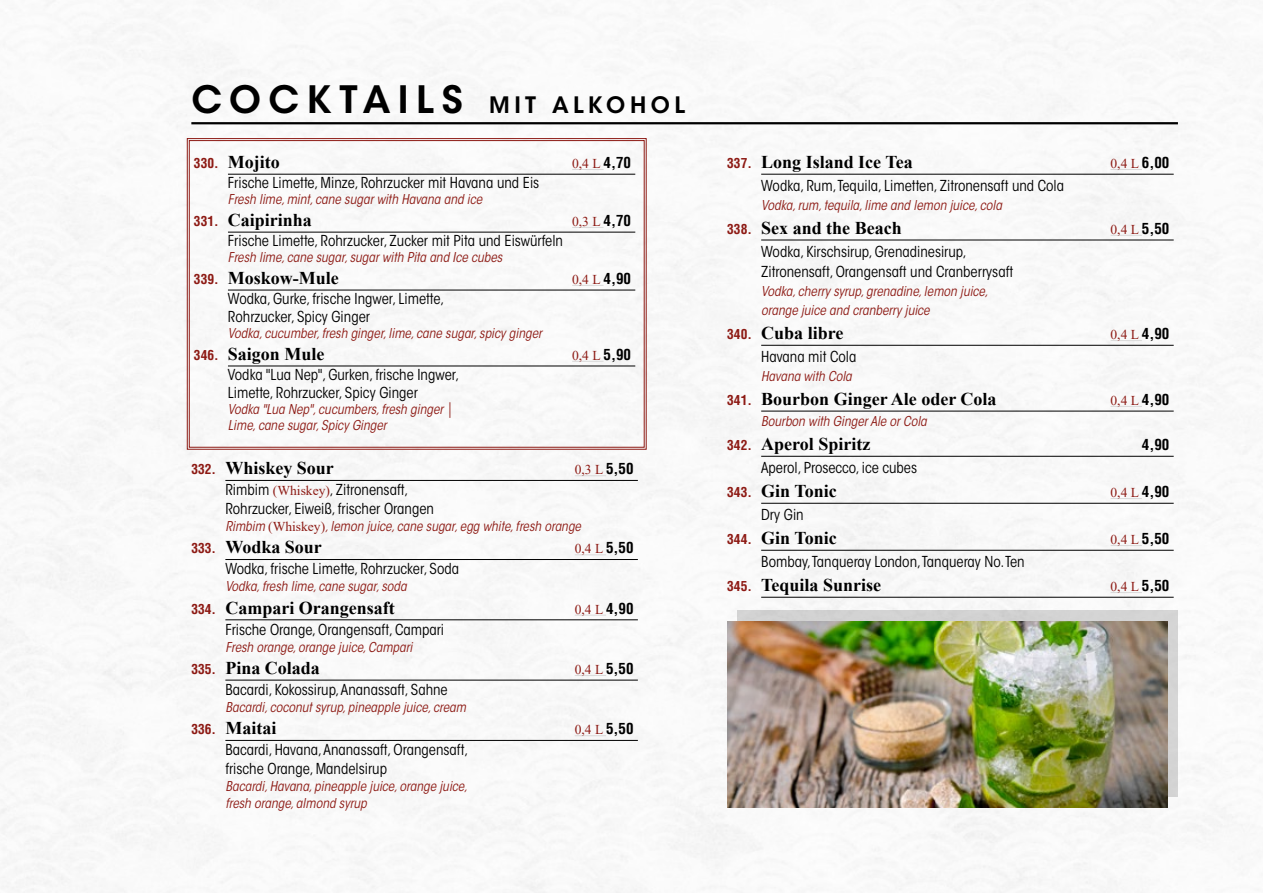
<style>
.page{position:relative;width:1263px;height:893px;background:#fff}
.page>*{position:absolute;margin:0;border:0;box-sizing:border-box;transform-origin:0 0}
.t1{font:600 22.5px "ITC Avant Garde Std";letter-spacing:.2em;color:#000}
.t2{font:700 18px "Times New Roman";color:#000}
.t3{font:condensed 15px/18.8px "ITC Avant Garde Std";color:#000}
.t4{font:700 condensed 15px "Helvetica LT Std";color:#000}
.t5{font:italic condensed 13.5px/17px "ITC Avant Garde Std";color:#8d1a14}
.t6{font:13.5px "Times New Roman";color:#8d1a14}
.s1{font-size:37.5px}
.s2{font-family:"Helvetica LT Std";font-stretch:condensed;font-size:13.5px;color:#8d1a14}
.s3{font-family:"Helvetica LT Std";font-weight:700;font-stretch:condensed;font-size:15px;color:#000}
.s4{font-family:"Times New Roman";font-stretch:normal;font-size:13.5px;color:#8d1a14}
.s5{font-family:"Times New Roman";font-style:normal;font-stretch:normal}
</style>
<div class="page">
<img style="left:0;top:0;width:1262px;height:893px">
<hr style="left:225px;top:480px;width:413px;height:1px;background:#000">
<hr style="left:575px;top:475px;width:31px;height:1px;background:#dadada">
<hr style="left:225px;top:559px;width:413px;height:1px;background:#000">
<hr style="left:575px;top:555px;width:31px;height:1px;background:#dadada">
<hr style="left:225px;top:620px;width:413px;height:1px;background:#000">
<hr style="left:575px;top:615px;width:31px;height:1px;background:#dadada">
<hr style="left:225px;top:680px;width:413px;height:1px;background:#000">
<hr style="left:575px;top:675px;width:31px;height:1px;background:#dadada">
<hr style="left:225px;top:740px;width:413px;height:1px;background:#000">
<hr style="left:575px;top:735px;width:31px;height:1px;background:#dadada">
<hr style="left:761px;top:174px;width:413px;height:1px;background:#000">
<hr style="left:1110px;top:169px;width:32px;height:1px;background:#dadada">
<hr style="left:761px;top:240px;width:413px;height:1px;background:#000">
<hr style="left:1110px;top:235px;width:32px;height:1px;background:#dadada">
<hr style="left:761px;top:345px;width:413px;height:1px;background:#000">
<hr style="left:1110px;top:340px;width:32px;height:1px;background:#dadada">
<hr style="left:761px;top:411px;width:413px;height:1px;background:#000">
<hr style="left:1110px;top:406px;width:32px;height:1px;background:#dadada">
<hr style="left:761px;top:456px;width:413px;height:1px;background:#000">
<hr style="left:761px;top:503px;width:413px;height:1px;background:#000">
<hr style="left:1110px;top:498px;width:32px;height:1px;background:#dadada">
<hr style="left:761px;top:550px;width:413px;height:1px;background:#000">
<hr style="left:1110px;top:545px;width:32px;height:1px;background:#dadada">
<hr style="left:761px;top:597px;width:413px;height:1px;background:#000">
<hr style="left:1110px;top:592px;width:32px;height:1px;background:#dadada">
<svg style="left:186px;top:138px;width:461px;height:312px"></svg>
<div style="left:189px;top:140px;width:456px;height:308px;border:1px solid #8d1a14"></div>
<hr style="left:191px;top:122px;width:987px;height:2px;background:#000">
<div style="left:737px;top:610px;width:441px;height:187px;background:#d3d3d3"></div>
<img style="left:727px;top:621px;width:440px;height:187px">
<h1 class="t1" style="left:191px;top:90px;width:495px"><span class="s1">COCKTAILS</span> MIT ALKOHOL</h1>
<p class="t2" style="left:194px;top:149px;width:87px"><span class="s2">330.</span> Mojito</p>
<p class="t6" style="left:572px;top:154px;width:60px">0,4 L <span class="s3">4,70</span></p>
<p class="t3" style="left:228px;top:173px;width:313px">Frische Limette, Minze, Rohrzucker mit Havana und Eis</p>
<p class="t5" style="left:228px;top:191px;width:256px">Fresh lime, mint, cane sugar with Havana and ice</p>
<p class="t2" style="left:194px;top:207px;width:120px"><span class="s2">331.</span> Caipirinha</p>
<p class="t6" style="left:572px;top:212px;width:60px">0,3 L <span class="s3">4,70</span></p>
<p class="t3" style="left:228px;top:231px;width:337px">Frische Limette, Rohrzucker, Zucker mit Pita und Eiswürfeln</p>
<p class="t5" style="left:228px;top:249px;width:276px">Fresh lime, cane sugar, sugar with Pita and Ice cubes</p>
<p class="t2" style="left:194px;top:265px;width:147px"><span class="s2">339.</span> Moskow-Mule</p>
<p class="t6" style="left:572px;top:270px;width:60px">0,4 L <span class="s3">4,90</span></p>
<p class="t3" style="left:228px;top:290px;width:218px;line-height:18px">Wodka, Gurke, frische Ingwer, Limette,<br>Rohrzucker, Spicy Ginger</p>
<p class="t5" style="left:228px;top:325px;width:316px">Vodka, cucumber, fresh ginger, lime, cane sugar, spicy ginger</p>
<p class="t2" style="left:194px;top:341px;width:132px"><span class="s2">346.</span> Saigon Mule</p>
<p class="t6" style="left:572px;top:346px;width:60px">0,4 L <span class="s3">5,90</span></p>
<p class="t3" style="left:228px;top:366px;width:233px;line-height:18px">Vodka "Lua Nep", Gurken, frische Ingwer,<br>Limette, Rohrzucker, Spicy Ginger</p>
<p class="t5" style="left:228px;top:401px;width:225px;line-height:16.2px">Vodka "Lua Nep", cucumbers, fresh ginger |<br>Lime, cane sugar, Spicy Ginger</p>
<p class="t2" style="left:191px;top:455px;width:144px"><span class="s2">332.</span> Whiskey Sour</p>
<p class="t6" style="left:575px;top:460px;width:60px">0,3 L <span class="s3">5,50</span></p>
<p class="t3" style="left:225px;top:480px;width:210px">Rimbim <span class="s4">(Whiskey)</span>, Zitronensaft,<br>Rohrzucker, Eiweiß, frischer Orangen</p>
<p class="t5" style="left:225px;top:518px;width:357px">Rimbim <span class="s5">(Whiskey)</span>, lemon juice, cane sugar, egg white, fresh orange</p>
<p class="t2" style="left:191px;top:534px;width:132px"><span class="s2">333.</span> Wodka Sour</p>
<p class="t6" style="left:575px;top:539px;width:60px">0,4 L <span class="s3">5,50</span></p>
<p class="t3" style="left:225px;top:559px;width:235px">Wodka, frische Limette, Rohrzucker, Soda</p>
<p class="t5" style="left:225px;top:578px;width:183px">Vodka, fresh lime, cane sugar, soda</p>
<p class="t2" style="left:191px;top:595px;width:205px"><span class="s2">334.</span> Campari Orangensaft</p>
<p class="t6" style="left:575px;top:600px;width:60px">0,4 L <span class="s3">4,90</span></p>
<p class="t3" style="left:225px;top:620px;width:220px">Frische Orange, Orangensaft, Campari</p>
<p class="t5" style="left:225px;top:638px;width:189px">Fresh orange, orange juice, Campari</p>
<p class="t2" style="left:191px;top:655px;width:130px"><span class="s2">335.</span> Pina Colada</p>
<p class="t6" style="left:575px;top:660px;width:60px">0,4 L <span class="s3">5,50</span></p>
<p class="t3" style="left:225px;top:680px;width:224px">Bacardi, Kokossirup, Ananassaft, Sahne</p>
<p class="t5" style="left:225px;top:699px;width:242px">Bacardi, coconut syrup, pineapple juice, cream</p>
<p class="t2" style="left:191px;top:715px;width:87px"><span class="s2">336.</span> Maitai</p>
<p class="t6" style="left:575px;top:720px;width:60px">0,4 L <span class="s3">5,50</span></p>
<p class="t3" style="left:225px;top:740px;width:244px">Bacardi, Havana, Ananassaft, Orangensaft, frische Orange, Mandelsirup</p>
<p class="t5" style="left:225px;top:778px;width:244px">Bacardi, Havana, pineapple juice, orange juice, fresh orange, almond syrup</p>
<p class="t2" style="left:727px;top:149px;width:187px"><span class="s2">337.</span> Long Island Ice Tea</p>
<p class="t6" style="left:1110px;top:154px;width:60px">0,4 L <span class="s3">6,00</span></p>
<p class="t3" style="left:761px;top:176px;width:304px">Wodka, Rum, Tequila, Limetten, Zitronensaft und Cola</p>
<p class="t5" style="left:761px;top:197px;width:242px">Vodka, rum, tequila, lime and lemon juice, cola</p>
<p class="t2" style="left:727px;top:215px;width:176px"><span class="s2">338.</span> Sex and the Beach</p>
<p class="t6" style="left:1110px;top:220px;width:60px">0,4 L <span class="s3">5,50</span></p>
<p class="t3" style="left:761px;top:241px;width:253px;line-height:20.7px">Wodka, Kirschsirup, Grenadinesirup,<br>Zitronensaft, Orangensaft und Cranberrysaft</p>
<p class="t5" style="left:761px;top:282px;width:229px;line-height:18.9px">Vodka, cherry syrup, grenadine, lemon juice, orange juice and cranberry juice</p>
<p class="t2" style="left:727px;top:320px;width:118px"><span class="s2">340.</span> Cuba libre</p>
<p class="t6" style="left:1110px;top:325px;width:60px">0,4 L <span class="s3">4,90</span></p>
<p class="t3" style="left:761px;top:347px;width:97px">Havana mit Cola</p>
<p class="t5" style="left:761px;top:368px;width:92px">Havana with Cola</p>
<p class="t2" style="left:727px;top:386px;width:271px"><span class="s2">341.</span> Bourbon Ginger Ale oder Cola</p>
<p class="t6" style="left:1110px;top:391px;width:60px">0,4 L <span class="s3">4,90</span></p>
<p class="t5" style="left:761px;top:413px;width:167px">Bourbon with Ginger Ale or Cola</p>
<p class="t2" style="left:727px;top:431px;width:145px"><span class="s2">342.</span> Aperol Spiritz</p>
<p class="t4" style="left:1142px;top:435px;width:29px">4,90</p>
<p class="t3" style="left:761px;top:458px;width:157px">Aperol, Prosecco, ice cubes</p>
<p class="t2" style="left:727px;top:478px;width:111px"><span class="s2">343.</span> Gin Tonic</p>
<p class="t6" style="left:1110px;top:483px;width:60px">0,4 L <span class="s3">4,90</span></p>
<p class="t3" style="left:761px;top:505px;width:44px">Dry Gin</p>
<p class="t2" style="left:727px;top:525px;width:111px"><span class="s2">344.</span> Gin Tonic</p>
<p class="t6" style="left:1110px;top:530px;width:60px">0,4 L <span class="s3">5,50</span></p>
<p class="t3" style="left:761px;top:552px;width:265px">Bombay, Tanqueray London, Tanqueray No. Ten</p>
<p class="t2" style="left:727px;top:572px;width:155px"><span class="s2">345.</span> Tequila Sunrise</p>
<p class="t6" style="left:1110px;top:577px;width:60px">0,4 L <span class="s3">5,50</span></p>
</div>
